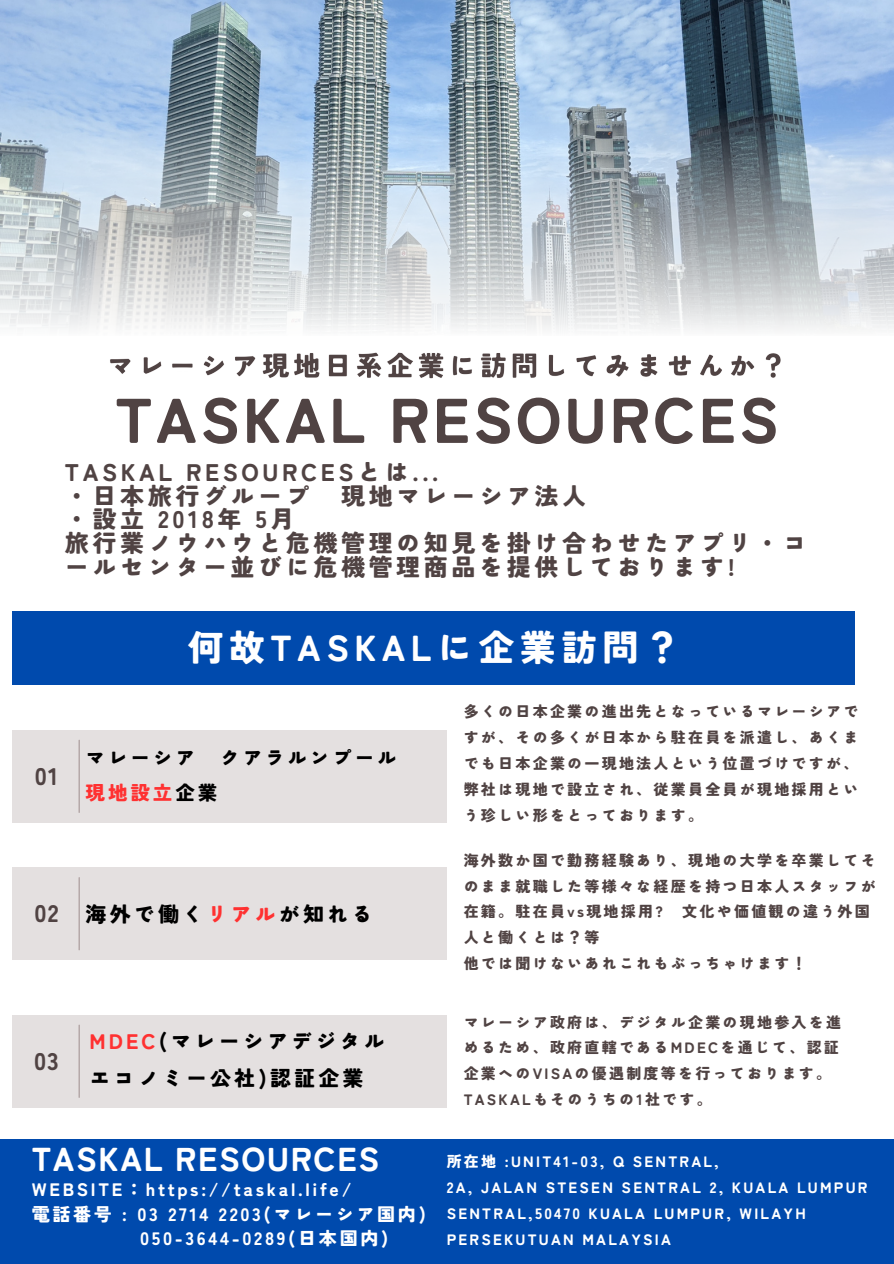
<style>
.page{position:relative;width:894px;height:1264px;background:#fff}
.page>*{position:absolute;margin:0;border:0;box-sizing:border-box;transform-origin:0 0}
.t1{font:900 63px "Tsunagi Gothic";letter-spacing:.05em;color:#504343}
.t2{font:900 36px "Tsunagi Gothic";letter-spacing:.15em;color:#fff}
.t3{font:900 33px "Tsunagi Gothic";letter-spacing:.05em;color:#fff}
.t4{font:900 24px/23.7px "Tsunagi Gothic";letter-spacing:.15em;color:#504343}
.t5{font:900 21px/37.2px "Tsunagi Gothic";letter-spacing:.15em;color:#000}
.t6{font:900 19.5px "Tsunagi Gothic";letter-spacing:.15em;color:#000}
.t7{font:900 19.5px "Tsunagi Gothic";letter-spacing:.15em;color:#ff3131}
.t8{font:900 18px "Tsunagi Gothic";letter-spacing:.15em;color:#fff}
.t9{font:900 15px/25.8px "Tsunagi Gothic";letter-spacing:.15em;color:#504343;text-align:justify}
.t10{font:900 15px/25.8px "Tsunagi Gothic";letter-spacing:.15em;color:#fff}
.s1{color:#000}
.s2{color:#ff3131}
</style>
<div class="page">
<img style="left:0;top:0;width:893px;height:106px">
<div style="left:0;top:1138px;width:893px;height:125px;background:#004aad"></div>
<svg style="left:0;top:106px;width:893px;height:224px;background:#b7c2ca"></svg>
<div style="left:13px;top:612px;width:841px;height:73px;background:#004aad"></div>
<img style="left:110px;top:352px;width:671px;height:27px">
<div style="left:13px;top:1015px;width:433px;height:92px;background:#e4e0e0"></div>
<hr style="left:79px;top:1025px;width:1px;height:72px;background:#a69797">
<div style="left:13px;top:730px;width:433px;height:92px;background:#e4e0e0"></div>
<hr style="left:79px;top:740px;width:1px;height:72px;background:#a69797">
<div style="left:13px;top:867px;width:433px;height:92px;background:#e4e0e0"></div>
<hr style="left:79px;top:877px;width:1px;height:72px;background:#a69797">
<h6 class="t1" style="left:115px;top:387px;width:664px">TASKAL RESOURCES</h6>
<p class="t4" style="left:65px;top:460px;width:375px">TASKAL RESOURCESとは...・日本旅行グループ</p>
<p class="t4" style="left:341px;top:484px;width:246px">現地マレーシア法人</p>
<p class="t4" style="left:65px;top:507px;width:743px">・設立 2018年 5月<br>旅行業ノウハウと危機管理の知見を掛け合わせたアプリ・コールセンター並びに危機管理商品を提供しております!</p>
<p class="t2" style="left:188px;top:629px;width:494px">何故TASKALに企業訪問？</p>
<h5 class="t4" style="left:35px;top:763px;width:25px">01</h5>
<p class="t6" style="left:86px;top:748px;width:111px">マレーシア</p>
<p class="t6" style="left:220px;top:748px;width:178px">クアラルンプール</p>
<p class="t7" style="left:86px;top:782px;width:133px">現地設立<span class="s1">企業</span></p>
<h2 class="t4" style="left:34px;top:901px;width:26px">02</h2>
<p class="t5" style="left:86px;top:895px;width:288px">海外で働く<span class="s2">リアル</span>が知れる</p>
<p class="t4" style="left:34px;top:1048px;width:26px">03</p>
<p class="t5" style="left:89px;top:1022px;width:297px"><span class="s2">MDEC</span>(マレーシアデジタルエコノミー公社)認証企業</p>
<h1 class="t9" style="left:463px;top:698px;width:396px">多くの日本企業の進出先となっているマレーシアですが、その多くが日本から駐在員を派遣し、あくまでも日本企業の一現地法人という位置づけですが、弊社は現地で設立され、従業員全員が現地採用という珍しい形をとっております。</h1>
<p class="t9" style="left:463px;top:847px;width:413px">海外数か国で勤務経験あり、現地の大学を卒業してそのまま就職した等様々な経歴を持つ日本人スタッフが在籍。駐在員vs現地採用?</p>
<p class="t9" style="left:682px;top:898px;width:189px">文化や価値観の違う外国</p>
<p class="t9" style="left:463px;top:924px;width:137px">人と働くとは？等</p>
<h2 class="t9" style="left:463px;top:950px;width:344px">他では聞けないあれこれもぶっちゃけます！</h2>
<p class="t9" style="left:463px;top:1008px;width:379px;text-align:left">マレーシア政府は、デジタル企業の現地参入を進めるため、政府直轄であるMDECを通じて、認証企業へのVISAの優遇制度等を行っております。<br>TASKALもそのうちの1社です。</p>
<p class="t3" style="left:32px;top:1141px;width:349px">TASKAL RESOURCES</p>
<h6 class="t10" style="left:446px;top:1148px;width:273px">所在地 :UNIT41-03, Q SENTRAL,</h6>
<p class="t10" style="left:446px;top:1174px;width:422px">2A, JALAN STESEN SENTRAL 2, KUALA LUMPUR<br>SENTRAL,50470 KUALA LUMPUR, WILAYH<br>PERSEKUTUAN MALAYSIA</p>
<p class="t8" style="left:32px;top:1179px;width:321px">WEBSITE：https://taskal.life/</p>
<p class="t8" style="left:32px;top:1204px;width:395px">電話番号 : 03 2714 2203(マレーシア国内)</p>
<p class="t8" style="left:140px;top:1229px;width:250px">050-3644-0289(日本国内)</p>
</div>
